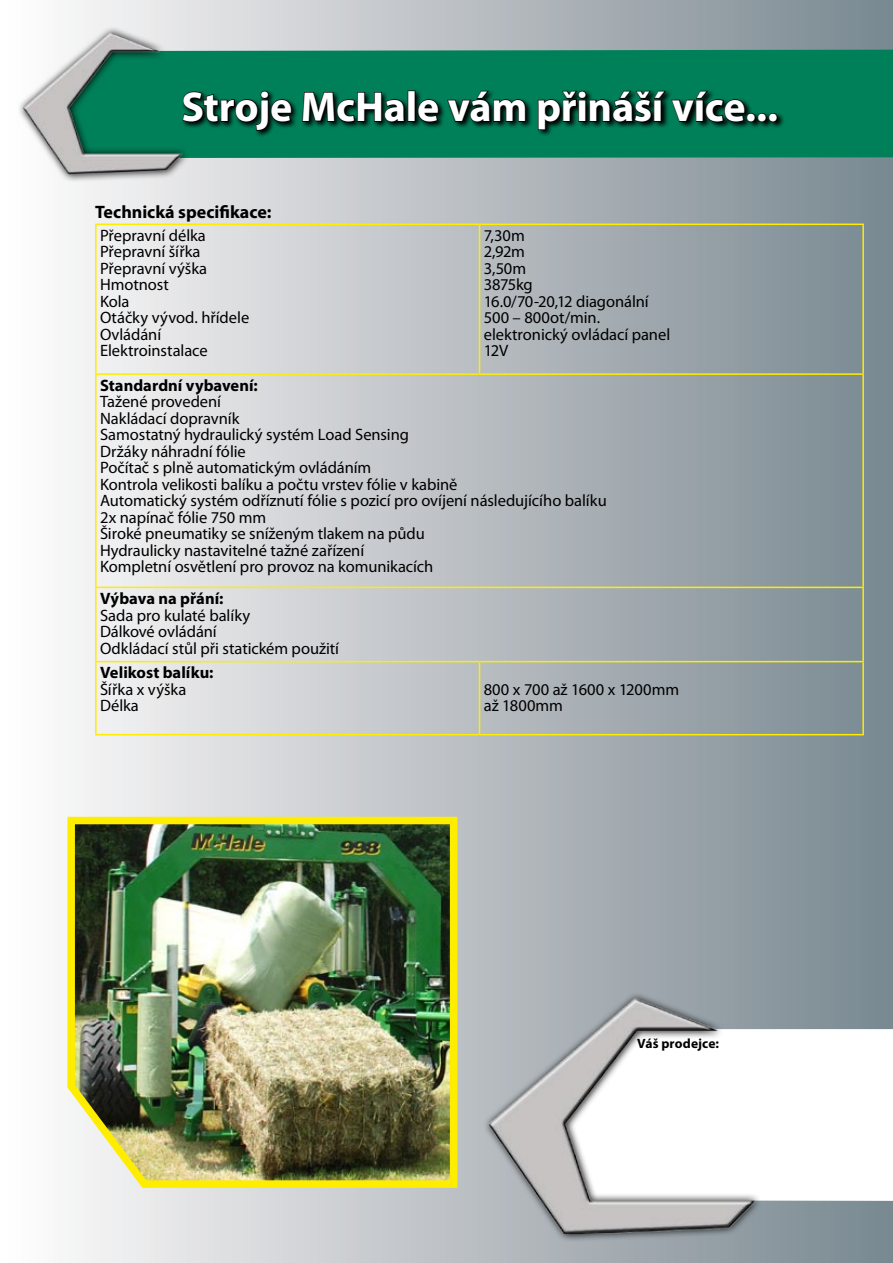
<style>
.page{position:relative;width:893px;height:1263px;background:#fff}
.page>*{position:absolute;margin:0;border:0;box-sizing:border-box;transform-origin:0 0}
.t1{font:700 42px "Myriad Pro";letter-spacing:-.005em;color:#fff}
.t2{font:700 18px "Myriad Pro";color:#000}
.t3{font:16.5px/16.5px "Myriad Pro";letter-spacing:-.005em;color:#000}
.t4{font:700 16.5px "Myriad Pro";color:#000}
.t5{font:700 13.5px "Myriad Pro";letter-spacing:.01em;color:#000}
</style>
<div class="page">
<div style="left:0;top:0;width:893px;height:1263px;background:linear-gradient(to right,#fffdfd,#79878f)"></div>
<div style="left:189px;top:50px;width:704px;height:108px;background:#008059"></div>
<svg style="left:16px;top:26px;width:173px;height:156px"></svg>
<img style="left:21px;top:28px;width:163px;height:165px">
<svg style="left:769px;top:1029px;width:124px;height:172px"></svg>
<svg style="left:482px;top:991px;width:280px;height:251px"></svg>
<img style="left:486px;top:995px;width:283px;height:238px">
<hr style="left:95px;top:224px;width:384px;height:1px;background:#ffed00">
<hr style="left:95px;top:225px;width:2px;height:148px;background:#ffed00">
<hr style="left:479px;top:224px;width:385px;height:1px;background:#ffed00">
<hr style="left:479px;top:225px;width:1px;height:148px;background:#ffed00">
<hr style="left:862px;top:225px;width:2px;height:148px;background:#ffed00">
<hr style="left:95px;top:373px;width:384px;height:2px;background:#ffed00">
<hr style="left:95px;top:375px;width:2px;height:212px;background:#ffed00">
<hr style="left:479px;top:373px;width:385px;height:2px;background:#ffed00">
<hr style="left:862px;top:375px;width:2px;height:212px;background:#ffed00">
<hr style="left:95px;top:587px;width:384px;height:1px;background:#ffed00">
<hr style="left:95px;top:588px;width:2px;height:73px;background:#ffed00">
<hr style="left:479px;top:587px;width:385px;height:1px;background:#ffed00">
<hr style="left:862px;top:588px;width:2px;height:73px;background:#ffed00">
<hr style="left:95px;top:661px;width:384px;height:1px;background:#ffed00">
<hr style="left:95px;top:662px;width:2px;height:72px;background:#ffed00">
<hr style="left:479px;top:661px;width:385px;height:1px;background:#ffed00">
<hr style="left:479px;top:662px;width:1px;height:72px;background:#ffed00">
<hr style="left:862px;top:662px;width:2px;height:72px;background:#ffed00">
<hr style="left:95px;top:734px;width:384px;height:1px;background:#ffed00">
<hr style="left:479px;top:734px;width:385px;height:1px;background:#ffed00">
<svg style="left:181px;top:89px;width:603px;height:49px;fill:#008059"></svg>
<svg style="left:181px;top:90px;width:112px;height:42px"></svg>
<svg style="left:301px;top:91px;width:105px;height:32px"></svg>
<div style="left:408px;top:90px;width:7px;height:32px;border:2px solid #000"></div>
<svg style="left:417px;top:99px;width:23px;height:24px"></svg>
<svg style="left:446px;top:90px;width:81px;height:33px"></svg>
<svg style="left:537px;top:90px;width:209px;height:41px"></svg>
<div style="left:747px;top:113px;width:9px;height:9px;border:2px solid #000;border-radius:50%"></div>
<div style="left:758px;top:113px;width:9px;height:9px;border:2px solid #000;border-radius:50%"></div>
<div style="left:769px;top:113px;width:9px;height:9px;border:2px solid #000;border-radius:50%"></div>
<img style="left:64px;top:813px;width:397px;height:378px">
<h1 class="t1" style="left:182px;top:80px;width:598px">Stroje McHale vám přináší více...</h1>
<p class="t2" style="left:95px;top:200px;width:178px">Technická specifikace:</p>
<p class="t3" style="left:100px;top:227px;width:151px">Přepravní délka<br>Přepravní šířka<br>Přepravní výška<br>Hmotnost<br>Kola<br>Otáčky vývod. hřídele<br>Ovládání<br>Elektroinstalace</p>
<p class="t3" style="left:484px;top:227px;width:188px">7,30m<br>2,92m<br>3,50m<br>3875kg<br>16.0/70-20,12 diagonální<br>500 – 800ot/min. elektronický ovládací panel<br>12V</p>
<p class="t4" style="left:100px;top:374px;width:159px">Standardní vybavení:</p>
<p class="t3" style="left:100px;top:393px;width:508px">Tažené provedení<br>Nakládací dopravník<br>Samostatný hydraulický systém Load Sensing<br>Držáky náhradní fólie<br>Počítač s plně automatickým ovládáním<br>Kontrola velikosti balíku a počtu vrstev fólie v kabině<br>Automatický systém odříznutí fólie s pozicí pro ovíjení následujícího balíku 2x napínač fólie 750 mm<br>Široké pneumatiky se sníženým tlakem na půdu<br>Hydraulicky nastavitelné tažné zařízení<br>Kompletní osvětlení pro provoz na komunikacích</p>
<p class="t4" style="left:100px;top:588px;width:125px">Výbava na přání:</p>
<p class="t3" style="left:100px;top:606px;width:241px">Sada pro kulaté balíky<br>Dálkové ovládání<br>Odkládací stůl při statickém použití</p>
<p class="t4" style="left:100px;top:662px;width:115px">Velikost balíku:</p>
<p class="t3" style="left:100px;top:681px;width:88px">Šířka x výška<br>Délka</p>
<p class="t3" style="left:484px;top:681px;width:197px">800 x 700 až 1600 x 1200mm až 1800mm</p>
<p class="t5" style="left:637px;top:1034px;width:83px">Váš prodejce:</p>
</div>
